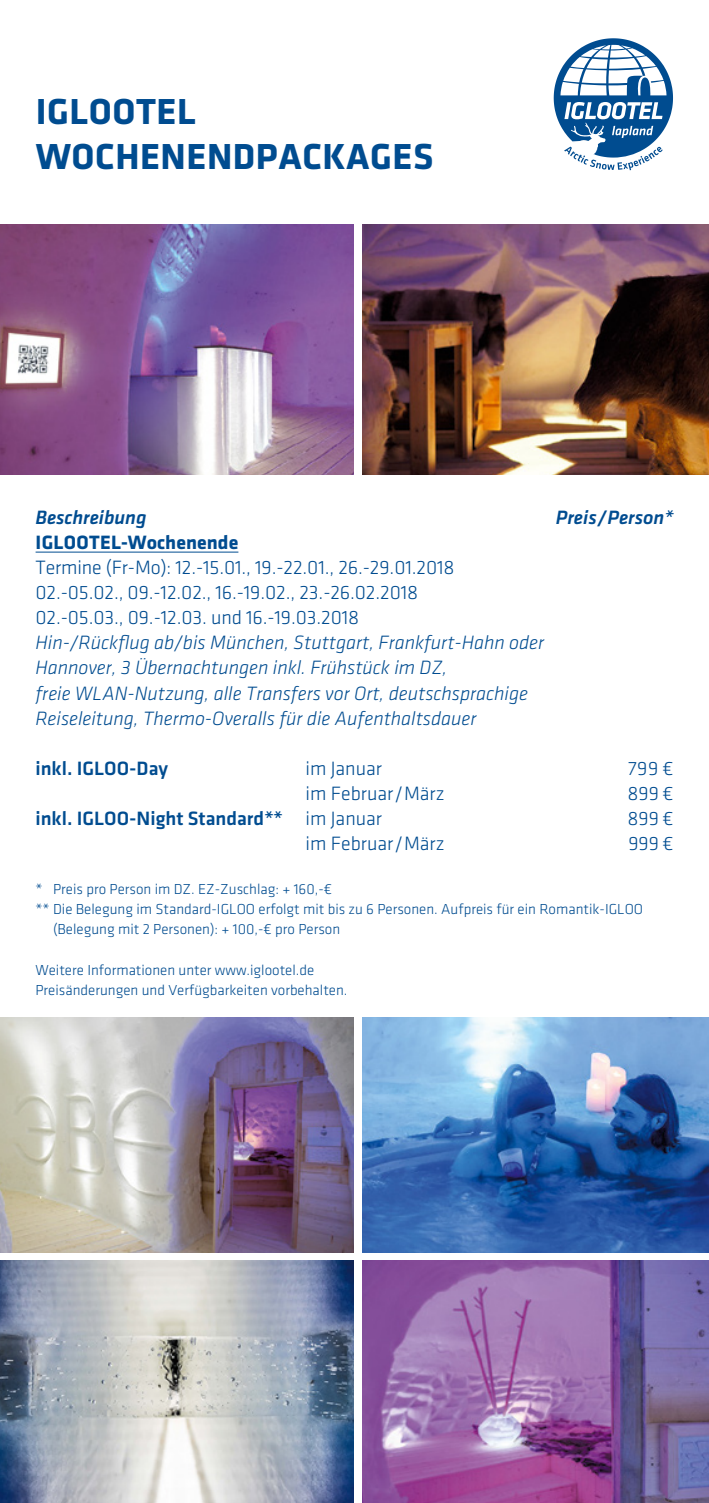
<style>
.page{position:relative;width:709px;height:1503px;background:#fff}
.page>*{position:absolute;margin:0;border:0;box-sizing:border-box;transform-origin:0 0}
.t1{font:37.5px/45px "Klavika Bold Bold OSF";letter-spacing:.015em;color:#004c90}
.t2{font:italic 300 20px/25px "Klavika";color:#004c90}
.t3{font:300 20px/25px "Klavika";letter-spacing:-.005em;color:#004c90;text-align:justify}
.t4{font:500 20px "Klavika";color:#004c90}
.t5{font:italic 500 20px "Klavika";color:#004c90}
.t6{font:20px "Klavika Bold Bold OSF";color:#004c90}
.t7{font:300 15px/20px "Klavika";color:#004c90}
.s1{font-weight:300}
</style>
<div class="page">
<svg style="left:553px;top:38px;width:120px;height:132px"></svg>
<img style="left:0;top:1017px;width:354px;height:235px">
<img style="left:362px;top:224px;width:347px;height:250px">
<img style="left:0;top:224px;width:354px;height:250px">
<img style="left:0;top:1260px;width:354px;height:242px">
<hr style="left:36px;top:551px;width:202px;height:1px;background:#004c90">
<img style="left:362px;top:1260px;width:347px;height:242px">
<img style="left:362px;top:1017px;width:347px;height:235px">
<h1 class="t1" style="left:36px;top:89px;width:399px">IGLOOTEL<br>WOCHENENDPACKAGES</h1>
<h2 class="t5" style="left:35px;top:507px;width:113px">Beschreibung</h2>
<h2 class="t6" style="left:36px;top:532px;width:204px">IGLOOTEL-Wochenende</h2>
<h2 class="t3" style="left:35px;top:555px;width:420px;text-align:left">Termine (Fr-Mo): 12.-15.01., 19.-22.01., 26.-29.01.2018<br>02.-05.02., 09.-12.02., 16.-19.02., 23.-26.02.2018<br>02.-05.03., 09.-12.03. und 16.-19.03.2018</h2>
<p class="t2" style="left:35px;top:630px;width:510px">Hin-/Rückflug ab/bis München, Stuttgart, Frankfurt-Hahn oder Hannover, 3 Übernachtungen inkl. Frühstück im DZ,<br>freie WLAN-Nutzung, alle Transfers vor Ort, deutschsprachige Reiseleitung, Thermo-Overalls für die Aufenthaltsdauer</p>
<h2 class="t4" style="left:35px;top:757px;width:134px">inkl. IGLOO-Day</h2>
<h2 class="t3" style="left:305px;top:755px;width:78px">im Januar</h2>
<h2 class="t3" style="left:305px;top:780px;width:140px">im Februar/März</h2>
<h2 class="t4" style="left:35px;top:807px;width:348px">inkl. IGLOO-Night Standard** <span class="s1">im Januar</span></h2>
<h2 class="t3" style="left:305px;top:830px;width:140px">im Februar/März</h2>
<h2 class="t5" style="left:556px;top:507px;width:119px">Preis/Person*</h2>
<h2 class="t3" style="left:627px;top:755px;width:48px">799 € 899 € 899 € 999 €</h2>
<p class="t7" style="left:35px;top:879px;width:298px">* Preis pro Person im DZ. EZ-Zuschlag: + 160,-€</p>
<p class="t7" style="left:35px;top:899px;width:609px">** Die Belegung im Standard-IGLOO erfolgt mit bis zu 6 Personen. Aufpreis für ein Romantik-IGLOO</p>
<p class="t7" style="left:53px;top:919px;width:289px">(Belegung mit 2 Personen): + 100,-€ pro Person</p>
<p class="t7" style="left:35px;top:959px;width:313px">Weitere Informationen unter www.iglootel.de<br>Preisänderungen und Verfügbarkeiten vorbehalten.</p>
</div>
